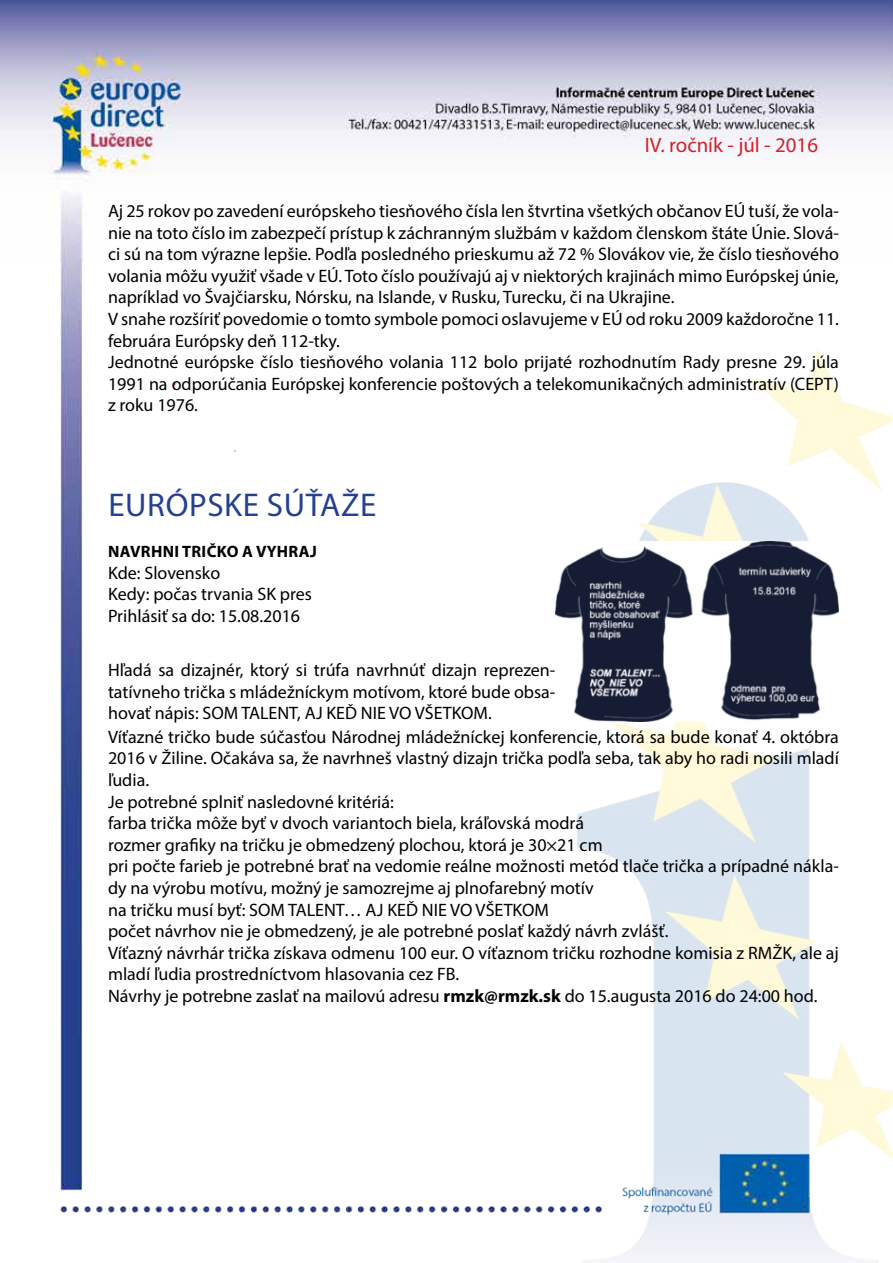
<style>
.page{position:relative;width:893px;height:1263px;background:#fff}
.page>*{position:absolute;margin:0;border:0;box-sizing:border-box;transform-origin:0 0}
.t1{font:33px "Myriad Pro";letter-spacing:.02em;color:#25408f}
.t2{font:20.85px "Myriad Pro";color:#d2232a}
.t3{font:18px/21.6px "Myriad Pro";color:#000}
.t4{font:700 16.5px "Myriad Pro";letter-spacing:.02em;color:#000}
.s1{font-weight:700}
</style>
<div class="page">
<img style="left:0;top:0;width:893px;height:1263px">
<img style="left:555px;top:542px;width:284px;height:179px">
<p class="t2" style="left:645px;top:132px;width:175px">IV. ročník - júl - 2016</p>
<p class="t3" style="left:108px;top:200px;width:732px">Aj 25 rokov po zavedení európskeho tiesňového čísla len štvrtina všetkých občanov EÚ tuší, že vola&shy;nie na toto číslo im zabezpečí prístup k záchranným službám v každom členskom štáte Únie. Slová&shy;ci sú na tom výrazne lepšie. Podľa posledného prieskumu až 72 % Slovákov vie, že číslo tiesňového volania môžu využiť všade v EÚ. Toto číslo používajú aj v niektorých krajinách mimo Európskej únie, napríklad vo Švajčiarsku, Nórsku, na Islande, v Rusku, Turecku, či na Ukrajine.<br>V snahe rozšíriť povedomie o tomto symbole pomoci oslavujeme v EÚ od roku 2009 každoročne 11. februára Európsky deň 112-tky.<br>Jednotné európske číslo tiesňového volania 112 bolo prijaté rozhodnutím Rady presne 29. júla 1991 na odporúčania Európskej konferencie poštových a telekomunikačných administratív (CEPT</p>
<p class="t3" style="left:834px;top:373px;width:7px">)</p>
<p class="t3" style="left:108px;top:394px;width:92px">z roku 1976.</p>
<h1 class="t1" style="left:108px;top:484px;width:269px">Európske súťaže</h1>
<p class="t4" style="left:108px;top:541px;width:210px">NAVRHNI TRIČKO A VYHRAJ</p>
<p class="t3" style="left:108px;top:562px;width:205px">Kde: Slovensko<br>Kedy: počas trvania SK pres<br>Prihlásiť sa do: 15.08.2016</p>
<p class="t3" style="left:108px;top:659px;width:449px;text-align:justify">Hľadá sa dizajnér, ktorý si trúfa navrhnúť dizajn reprezen&shy;tatívneho trička s mládežníckym motívom, ktoré bude obsa&shy;hovať nápis: SOM</p>
<p class="t3" style="left:241px;top:702px;width:11px">TALENT</p>
<p class="t3" style="left:297px;top:702px;width:148px">, AJ KEĎ NIE VO VŠETKOM</p>
<p class="t3" style="left:108px;top:701px;width:732px;line-height:23.4px;text-indent:380px">.<br>Víťazné tričko bude súčasťou Národnej mládežníckej konferencie, ktorá sa bude konať 4. októbra</p>
<p class="t3" style="left:108px;top:747px;width:733px">2016 v Žiline. Očakáva sa, že navrhneš vlastný dizajn trička podľa seba, tak aby ho radi nosili mladí ľudia.<br>Je potrebné splniť nasledovné kritériá:<br>farba trička môže byť v dvoch variantoch biela, kráľovská modrá<br>rozmer grafiky na tričku je obmedzený plochou, ktorá je 30×21 cm<br>pri počte farieb je potrebné brať na vedomie reálne možnosti metód tlače trička a prípadné nákla&shy;dy na výrobu motívu, možný je samozrejme aj plnofarebný motív<br>na tričku musí byť: SOM</p>
<p class="t3" style="left:108px;top:898px;width:652px;text-indent:236px">… AJ KEĎ NIE VO VŠETKOM<br>počet návrhov nie je obmedzený, je ale potrebné poslať každý návrh zvlášť.<br>Víťazný návrhár trička získava odmenu 100 eur. O víťaznom tričku rozhodne komisia z RMŽK</p>
<p class="t3" style="left:288px;top:898px;width:11px">TALENT</p>
<p class="t3" style="left:792px;top:941px;width:48px">, ale aj</p>
<p class="t3" style="left:108px;top:963px;width:711px">mladí ľudia prostredníctvom hlasovania cez FB.<br>Návrhy je potrebne zaslať na mailovú adresu <span class="s1">RMZK@RMZK.SK</span> do 15.augusta 2016 do 24:00 hod.</p>
</div>
